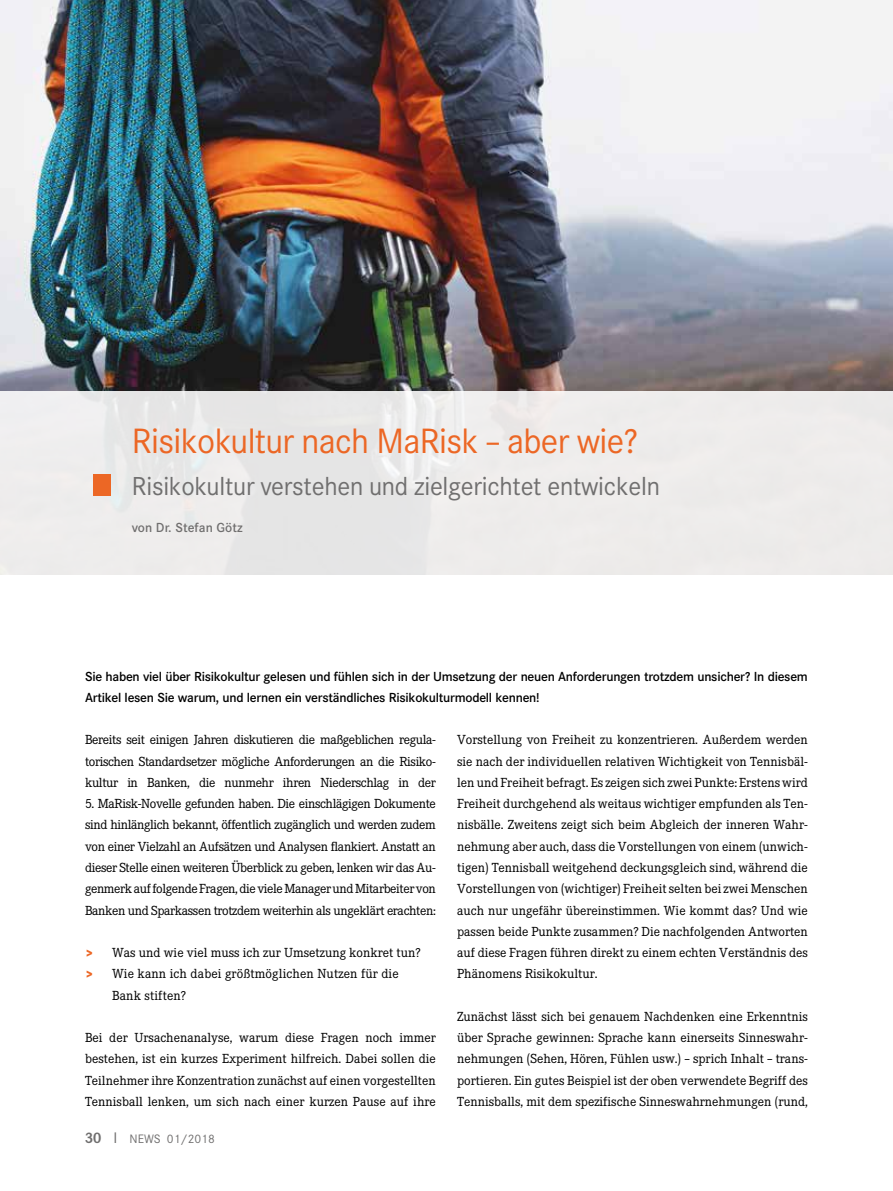
<style>
.page{position:relative;width:893px;height:1191px;background:#fff}
.page>*{position:absolute;margin:0;border:0;box-sizing:border-box;transform-origin:0 0}
.t1{font:34.5px "Corporate S";letter-spacing:-.02em;color:#ec6725}
.t2{font:25.5px "Corporate S";letter-spacing:-.01em;color:#706f6f}
.t3{font:12.9px/21.3px "Corporate E";color:#000;text-align:justify}
.t4{font:500 12.9px/21.3px "Corporate S";letter-spacing:-.02em;color:#000}
.t5{font:500 12.9px "Corporate S";color:#706f6f}
.t6{font:12px "Corporate S";color:#706f6f}
.s1{font-family:"Corporate S";font-weight:800;font-size:11.55px;color:#ec6725}
.s2{font-family:"Corporate E";font-weight:700;font-size:15px}
.s3{font-size:15px}
</style>
<div class="page">
<img style="left:0;top:0;width:893px;height:391px">
<div style="left:0;top:391px;width:893px;height:185px;background:#edeceb"></div>
<div style="left:94px;top:474px;width:17px;height:21px;background:#ec6725"></div>
<h1 class="t1" style="left:132px;top:421px;width:508px">Risikokultur nach MaRisk – aber wie?</h1>
<h2 class="t2" style="left:132px;top:471px;width:530px">Risikokultur verstehen und zielgerichtet entwickeln</h2>
<p class="t5" style="left:132px;top:519px;width:112px">von Dr. Stefan Götz</p>
<p class="t4" style="left:85px;top:665px;width:724px">Sie haben viel über Risikokultur gelesen und fühlen sich in der Umsetzung der neuen Anforderungen trotzdem unsicher? In diesem<br>Artikel lesen Sie warum, und lernen ein verständliches Risikokulturmodell kennen!</p>
<p class="t3" style="left:85px;top:729px;width:352px">Bereits seit einigen Jahren diskutieren die maßgeblichen regula&shy;torischen Standardsetzer mögliche Anforderungen an die Risiko&shy;kultur in Banken, die nunmehr ihren Niederschlag in der</p>
<p class="t3" style="left:85px;top:793px;width:352px">5. MaRisk-Novelle gefunden haben. Die einschlägigen Dokumente sind hinlänglich bekannt, öffentlich zugänglich und werden zudem von einer Vielzahl an Aufsätzen und Analysen flankiert. Anstatt an dieser Stelle einen weiteren Überblick zu geben, lenken wir das Au&shy;genmerk auf folgende Fragen, die viele Manager und Mitarbeiter von Banken und Sparkassen trotzdem weiterhin als ungeklärt erachten:</p>
<p class="t3" style="left:85px;top:942px;width:337px"><span class="s1">&gt;</span> Was und wie viel muss ich zur Umsetzung konkret tun?</p>
<p class="t3" style="left:85px;top:963px;width:315px"><span class="s1">&gt;</span> Wie kann ich dabei größtmöglichen Nutzen für die</p>
<p class="t3" style="left:112px;top:984px;width:76px">Bank stiften?</p>
<p class="t3" style="left:85px;top:1027px;width:352px">Bei der Ursachenanalyse, warum diese Fragen noch immer bestehen, ist ein kurzes Experiment hilfreich. Dabei sollen die Teilnehmer ihre Konzentration zunächst auf einen vorgestellten Tennisball lenken, um sich nach einer kurzen Pause auf ihre</p>
<p class="t3" style="left:457px;top:729px;width:352px">Vorstellung von Freiheit zu konzentrieren. Außerdem werden sie nach der individuellen relativen Wichtigkeit von Tennisbäl&shy;len und Freiheit befragt. Es zeigen sich zwei Punkte: Erstens wird Freiheit durchgehend als weitaus wichtiger empfunden als Ten&shy;nisbälle. Zweitens zeigt sich beim Abgleich der inneren Wahr&shy;nehmung aber auch, dass die Vorstellungen von einem (unwich&shy;tigen) Tennisball weitgehend deckungsgleich sind, während die Vorstellungen von (wichtiger) Freiheit selten bei zwei Menschen auch nur ungefähr übereinstimmen. Wie kommt das? Und wie passen beide Punkte zusammen? Die nachfolgenden Antworten auf diese Fragen führen direkt zu einem echten Verständnis des Phänomens Risikokultur.</p>
<p class="t3" style="left:457px;top:1005px;width:352px">Zunächst lässt sich bei genauem Nachdenken eine Erkenntnis über Sprache gewinnen: Sprache kann einerseits Sinneswahr&shy;nehmungen (Sehen, Hören, Fühlen usw.) – sprich Inhalt – trans&shy;portieren. Ein gutes Beispiel ist der oben verwendete Begriff des Tennisballs, mit dem spezifische Sinneswahrnehmungen (rund,</p>
<p class="t6" style="left:85px;top:1132px;width:131px"><span class="s2">30</span> <span class="s3">I</span> NEWS 01/2018</p>
</div>
